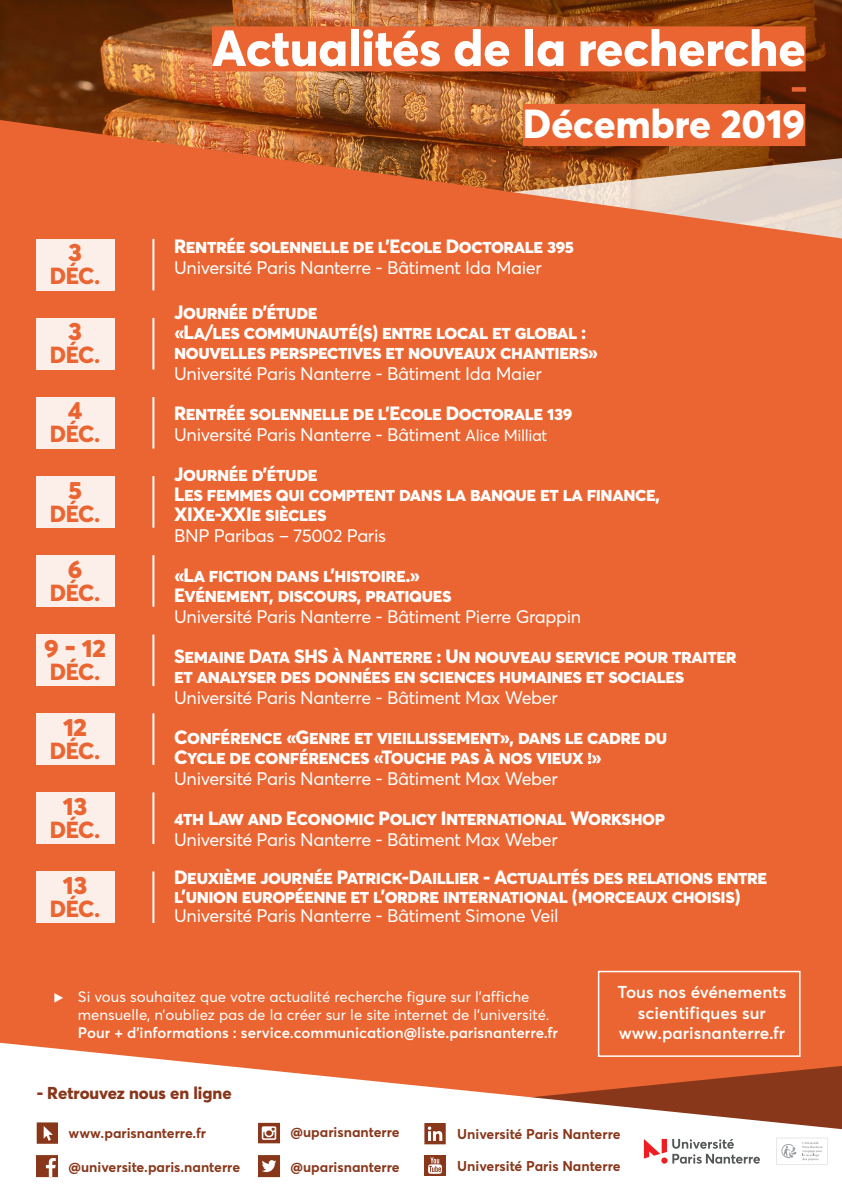
<style>
.page{position:relative;width:842px;height:1191px;background:#fff}
.page>*{position:absolute;margin:0;border:0;box-sizing:border-box;transform-origin:0 0}
.TITRE_AFFICHE_copie{font:800 50px "Averta";color:#fff}
.MOIS_AFFICHE_copie{font:800 40px "Averta";color:#fff}
.date_chiffre{font:800 29px "Averta";letter-spacing:-.02em;color:#ea6531}
.date_colloque{font:800 23px "Averta";letter-spacing:-.03em;color:#ea6531}
.Nom_colloque{font:800 19px/20px "Averta";letter-spacing:-.02em;color:#fff}
.Lieu_colloque{font:18px "Averta";letter-spacing:-.02em;color:#fff}
.Phrase_fin{font:600 17px/20.4px "Averta";color:#fff;text-align:center}
.Titre_RS{font:800 17px "Averta";color:#88371a}
.Phrase_fin-2{font:15px/18px "Averta";color:#fff}
.FOOTER_-_RS{font:700 14px "Averta";color:#88371a}
.s1{font-size:16px}
.s2{font-weight:600}
</style>
<div class="page">
<div style="left:0;top:0;width:842px;height:418px;background:#231f20;opacity:.1"></div>
<div style="left:792px;top:87px;width:14px;height:5px;background:#ea6531"></div>
<div style="left:0;top:120px;width:842px;height:922px;background:#ea6531"></div>
<div style="left:523px;top:104px;width:282px;height:42px;background:#ea6531"></div>
<div style="left:212px;top:26px;width:594px;height:45px;background:#ea6531"></div>
<div style="left:36px;top:239px;width:79px;height:51px;background:#fcefe9"></div>
<div style="left:36px;top:397px;width:78px;height:51px;background:#fcefe9"></div>
<div style="left:36px;top:476px;width:78px;height:51px;background:#fcefe9"></div>
<div style="left:36px;top:555px;width:78px;height:51px;background:#fcefe9"></div>
<div style="left:36px;top:634px;width:78px;height:52px;background:#fcefe9"></div>
<div style="left:36px;top:713px;width:78px;height:52px;background:#fcefe9"></div>
<div style="left:36px;top:792px;width:78px;height:51px;background:#fcefe9"></div>
<div style="left:36px;top:871px;width:78px;height:51px;background:#fcefe9"></div>
<div style="left:36px;top:318px;width:79px;height:51px;background:#fcefe9"></div>
<hr style="left:152px;top:239px;width:2px;height:51px;background:#fff">
<hr style="left:152px;top:318px;width:2px;height:51px;background:#fff">
<hr style="left:152px;top:397px;width:2px;height:51px;background:#fff">
<hr style="left:152px;top:476px;width:2px;height:51px;background:#fff">
<hr style="left:152px;top:555px;width:2px;height:52px;background:#fff">
<hr style="left:152px;top:634px;width:2px;height:52px;background:#fff">
<hr style="left:152px;top:713px;width:2px;height:52px;background:#fff">
<hr style="left:152px;top:792px;width:2px;height:52px;background:#fff">
<hr style="left:152px;top:871px;width:2px;height:52px;background:#fff">
<svg style="left:0;top:1042px;width:842px;height:136px"></svg>
<svg style="left:258px;top:1122px;width:22px;height:21px"></svg>
<svg style="left:424px;top:1123px;width:22px;height:21px"></svg>
<div style="left:424px;top:1155px;width:22px;height:21px;background:#88371a"></div>
<svg style="left:428px;top:1157px;width:14px;height:16px"></svg>
<svg style="left:36px;top:1155px;width:22px;height:22px"></svg>
<svg style="left:258px;top:1155px;width:22px;height:22px"></svg>
<svg style="left:37px;top:1122px;width:21px;height:21px"></svg>
<svg style="left:644px;top:1138px;width:116px;height:25px"></svg>
<div style="left:598px;top:970px;width:202px;height:87px;border:2px solid #fff"></div>
<svg style="left:776px;top:1137px;width:51px;height:27px"></svg>
<p class="TITRE_AFFICHE_copie" style="left:212px;top:16px;width:595px">Actualités de la recherche</p>
<p class="date_chiffre" style="left:68px;top:232px;width:15px">3</p>
<p class="date_colloque" style="left:50px;top:261px;width:52px">DÉC.</p>
<p class="date_chiffre" style="left:68px;top:311px;width:15px">3</p>
<p class="date_colloque" style="left:50px;top:340px;width:52px">DÉC.</p>
<p class="date_chiffre" style="left:68px;top:390px;width:16px">4</p>
<p class="date_colloque" style="left:50px;top:419px;width:52px">DÉC.</p>
<p class="date_chiffre" style="left:68px;top:469px;width:15px">5</p>
<p class="date_colloque" style="left:50px;top:498px;width:52px">DÉC.</p>
<p class="date_chiffre" style="left:68px;top:549px;width:16px">6</p>
<p class="date_colloque" style="left:50px;top:578px;width:52px">DÉC.</p>
<p class="date_chiffre" style="left:44px;top:628px;width:63px">9 - 12</p>
<p class="date_colloque" style="left:50px;top:657px;width:52px">DÉC.</p>
<p class="date_chiffre" style="left:63px;top:707px;width:26px">12</p>
<p class="date_colloque" style="left:50px;top:736px;width:52px">DÉC.</p>
<p class="date_chiffre" style="left:63px;top:786px;width:26px">13</p>
<p class="date_colloque" style="left:50px;top:815px;width:52px">DÉC.</p>
<p class="date_chiffre" style="left:63px;top:865px;width:26px">13</p>
<p class="date_colloque" style="left:50px;top:894px;width:52px">DÉC.</p>
<p class="MOIS_AFFICHE_copie" style="left:523px;top:98px;width:284px">Décembre 2019</p>
<p class="Nom_colloque" style="left:174px;top:236px;width:401px">Rentrée solennelle de l’Ecole Doctorale 395</p>
<p class="Lieu_colloque" style="left:174px;top:256px;width:369px">Université Paris Nanterre - Bâtiment Ida Maier</p>
<p class="Nom_colloque" style="left:174px;top:302px;width:425px">Journée d’étude<br>«La/les communauté(s) entre local et global : nouvelles perspectives et nouveaux chantiers»</p>
<p class="Lieu_colloque" style="left:174px;top:362px;width:369px">Université Paris Nanterre - Bâtiment Ida Maier</p>
<p class="Nom_colloque" style="left:174px;top:403px;width:400px">Rentrée solennelle de l’Ecole Doctorale 139</p>
<p class="Lieu_colloque" style="left:174px;top:423px;width:375px">Université Paris Nanterre - Bâtiment <span class="s1">Alice Milliat</span></p>
<p class="Nom_colloque" style="left:174px;top:464px;width:145px">Journée d’étude</p>
<p class="Nom_colloque" style="left:174px;top:484px;width:487px">Les femmes qui comptent dans la banque et la finance,<br>XIXe-XXIe siècles</p>
<p class="Lieu_colloque" style="left:174px;top:524px;width:213px">BNP Paribas – 75002 Paris</p>
<p class="Nom_colloque" style="left:174px;top:565px;width:279px">«La fiction dans l’histoire.»<br>Evénement, discours, pratiques</p>
<p class="Lieu_colloque" style="left:174px;top:605px;width:409px">Université Paris Nanterre - Bâtiment Pierre Grappin</p>
<p class="Nom_colloque" style="left:174px;top:646px;width:564px">Semaine Data SHS à Nanterre : Un nouveau service pour traiter et analyser des données en sciences humaines et sociales</p>
<p class="Lieu_colloque" style="left:174px;top:686px;width:385px">Université Paris Nanterre - Bâtiment Max Weber</p>
<p class="Nom_colloque" style="left:174px;top:727px;width:495px">Conférence «Genre et vieillissement», dans le cadre du<br>Cycle de conférences «Touche pas à nos vieux !»</p>
<p class="Lieu_colloque" style="left:174px;top:767px;width:385px">Université Paris Nanterre - Bâtiment Max Weber</p>
<p class="Nom_colloque" style="left:174px;top:808px;width:492px">4th Law and Economic Policy International Workshop</p>
<p class="Lieu_colloque" style="left:174px;top:828px;width:385px">Université Paris Nanterre - Bâtiment Max Weber</p>
<p class="Nom_colloque" style="left:174px;top:868px;width:595px;line-height:19px">Deuxième journée Patrick-Daillier - Actualités des relations entre l’union européenne et l’ordre international (morceaux choisis)</p>
<p class="Lieu_colloque" style="left:174px;top:904px;width:386px">Université Paris Nanterre - Bâtiment Simone Veil</p>
<p class="Phrase_fin-2" style="left:54px;top:987px;width:11px">▶</p>
<p class="Phrase_fin-2" style="left:78px;top:987px;width:482px">Si vous souhaitez que votre actualité recherche figure sur l’affiche mensuelle, n’oubliez pas de la créer sur le site internet de l’université.<br><span class="s2">Pour + d’informations : service.communication@liste.parisnanterre.fr</span></p>
<p class="Phrase_fin" style="left:617px;top:982px;width:170px">Tous nos événements scientifiques sur www.parisnanterre.fr</p>
<p class="Titre_RS" style="left:37px;top:1081px;width:196px">- Retrouvez nous en ligne</p>
<p class="FOOTER_-_RS" style="left:69px;top:1124px;width:139px">www.parisnanterre.fr</p>
<p class="FOOTER_-_RS" style="left:291px;top:1123px;width:111px">@uparisnanterre</p>
<p class="FOOTER_-_RS" style="left:69px;top:1157px;width:173px">@universite.paris.nanterre</p>
<p class="FOOTER_-_RS" style="left:457px;top:1125px;width:165px">Université Paris Nanterre</p>
<p class="FOOTER_-_RS" style="left:291px;top:1157px;width:111px">@uparisnanterre</p>
<p class="FOOTER_-_RS" style="left:457px;top:1157px;width:165px">Université Paris Nanterre</p>
</div>
